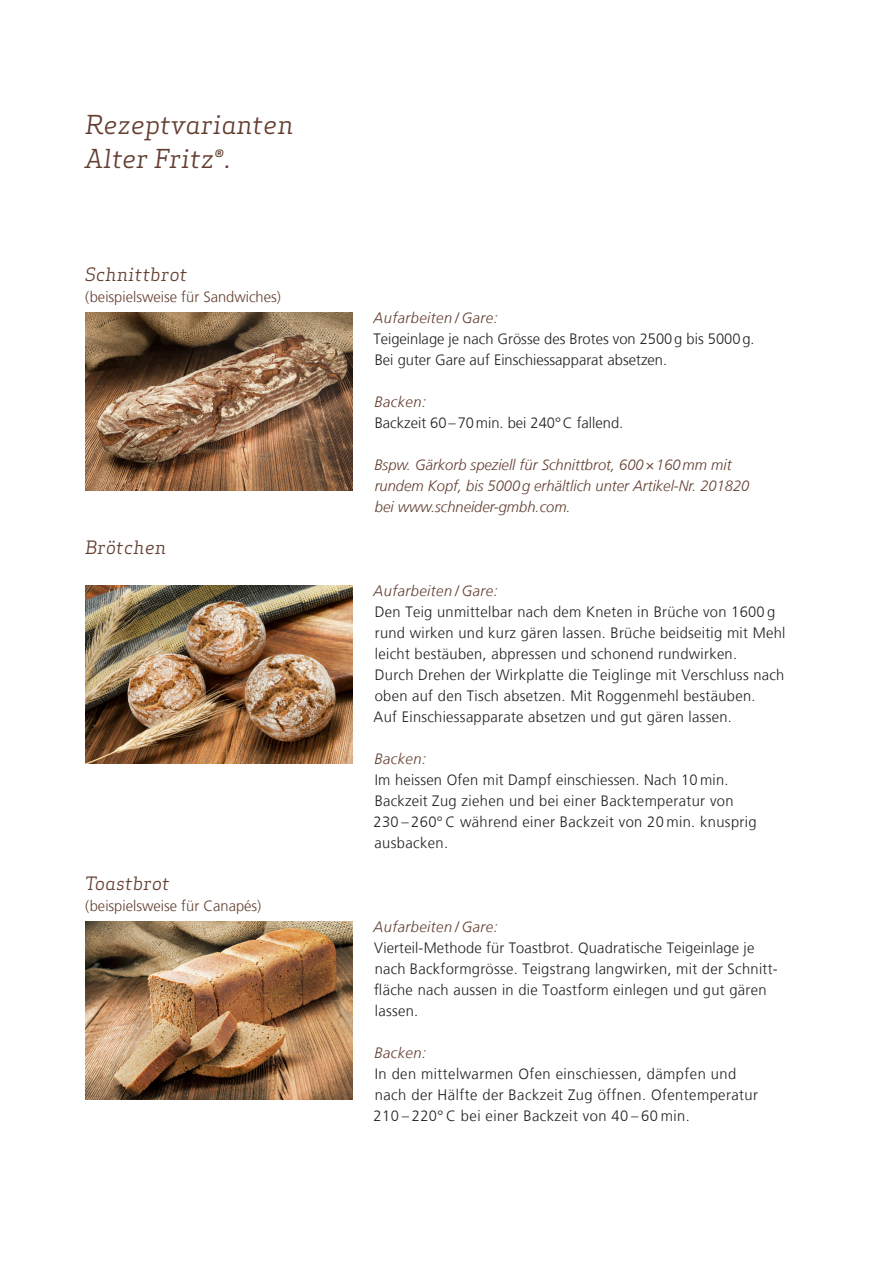
<style>
.page{position:relative;width:893px;height:1263px;background:#fff}
.page>*{position:absolute;margin:0;border:0;box-sizing:border-box;transform-origin:0 0}
.t1{font:italic 25.5px "Apex Serif";letter-spacing:.02em;color:#633f31}
._03_Lead_grau{font:italic 18px "Apex Serif";letter-spacing:.03em;color:#633f31}
._01_GS{font:300 15px/21px "Frutiger LT";letter-spacing:.02em;color:#231f20}
._01_GS-2{font:italic 300 15px "Frutiger LT";color:#633f31}
._01_GS-3{font:300 15px/21px "Frutiger LT";color:#231f20}
._02_UT{font:300 15px "Frutiger LT";color:#633f31}
._01_GS-4{font:italic 300 15px "Frutiger LT";letter-spacing:.03em;color:#633f31}
.t2{font:italic 14.85px "Apex Serif";color:#633f31}
</style>
<div class="page">
<img style="left:85px;top:585px;width:268px;height:179px">
<img style="left:85px;top:312px;width:268px;height:179px">
<img style="left:85px;top:921px;width:268px;height:179px">
<p class="t1" style="left:85px;top:108px;width:210px">Rezeptvarianten</p>
<p class="t1" style="left:85px;top:142px;width:147px">Alter Fritz .</p>
<p class="t2" style="left:214px;top:142px;width:12px">®</p>
<p class="_03_Lead_grau" style="left:85px;top:262px;width:104px">Schnittbrot</p>
<p class="_02_UT" style="left:85px;top:288px;width:197px">(beispielsweise für Sandwiches)</p>
<p class="_03_Lead_grau" style="left:85px;top:535px;width:82px">Brötchen</p>
<p class="_03_Lead_grau" style="left:85px;top:871px;width:86px">Toastbrot</p>
<p class="_02_UT" style="left:85px;top:897px;width:178px">(beispielsweise für Canapés)</p>
<p class="_01_GS-4" style="left:374px;top:309px;width:126px">Aufarbeiten / Gare:</p>
<p class="_01_GS-3" style="left:373px;top:328px;width:383px">Teigeinlage je nach Grösse des Brotes von 2500g bis 5000g.<br>Bei guter Gare auf Einschiessapparat absetzen.</p>
<p class="_01_GS-2" style="left:374px;top:393px;width:53px">Backen:</p>
<p class="_01_GS-3" style="left:375px;top:412px;width:250px">Backzeit 60–70min. bei 240°C fallend.</p>
<p class="_01_GS-2" style="left:374px;top:456px;width:359px">Bspw. Gärkorb speziell für Schnittbrot, 600×160mm mit</p>
<p class="_01_GS-2" style="left:375px;top:477px;width:376px">rundem Kopf, bis 5000g erhältlich unter Artikel-Nr. 201820</p>
<p class="_01_GS-2" style="left:375px;top:498px;width:197px">bei www.schneider-gmbh.com.</p>
<p class="_01_GS-4" style="left:374px;top:582px;width:126px">Aufarbeiten / Gare:</p>
<p class="_01_GS" style="left:374px;top:601px;width:413px">Den Teig unmittelbar nach dem Kneten in Brüche von 1600 g rund wirken und kurz gären lassen. Brüche beidseitig mit Mehl leicht bestäuben, abpressen und schonend rundwirken.<br>Durch Drehen der Wirkplatte die Teiglinge mit Verschluss nach oben auf den Tisch absetzen. Mit Roggenmehl bestäuben.<br>Auf Einschiessapparate absetzen und gut gären lassen.</p>
<p class="_01_GS-2" style="left:374px;top:750px;width:53px">Backen:</p>
<p class="_01_GS" style="left:374px;top:769px;width:385px">Im heissen Ofen mit Dampf einschiessen. Nach 10 min.<br>Backzeit Zug ziehen und bei einer Backtemperatur von 230 – 260° C während einer Backzeit von 20 min. knusprig ausbacken.</p>
<p class="_01_GS-4" style="left:374px;top:918px;width:126px">Aufarbeiten / Gare:</p>
<p class="_01_GS" style="left:374px;top:937px;width:405px">Vierteil-Methode für Toastbrot. Quadratische Teigeinlage je nach Backformgrösse. Teigstrang langwirken, mit der Schnitt&shy;fläche nach aussen in die Toastform einlegen und gut gären lassen.</p>
<p class="_01_GS-2" style="left:374px;top:1044px;width:53px">Backen:</p>
<p class="_01_GS" style="left:374px;top:1063px;width:386px">In den mittelwarmen Ofen einschiessen, dämpfen und nach der Hälfte der Backzeit Zug öffnen. Ofentemperatur<br>210 – 220° C bei einer Backzeit von 40 – 60 min.</p>
</div>
